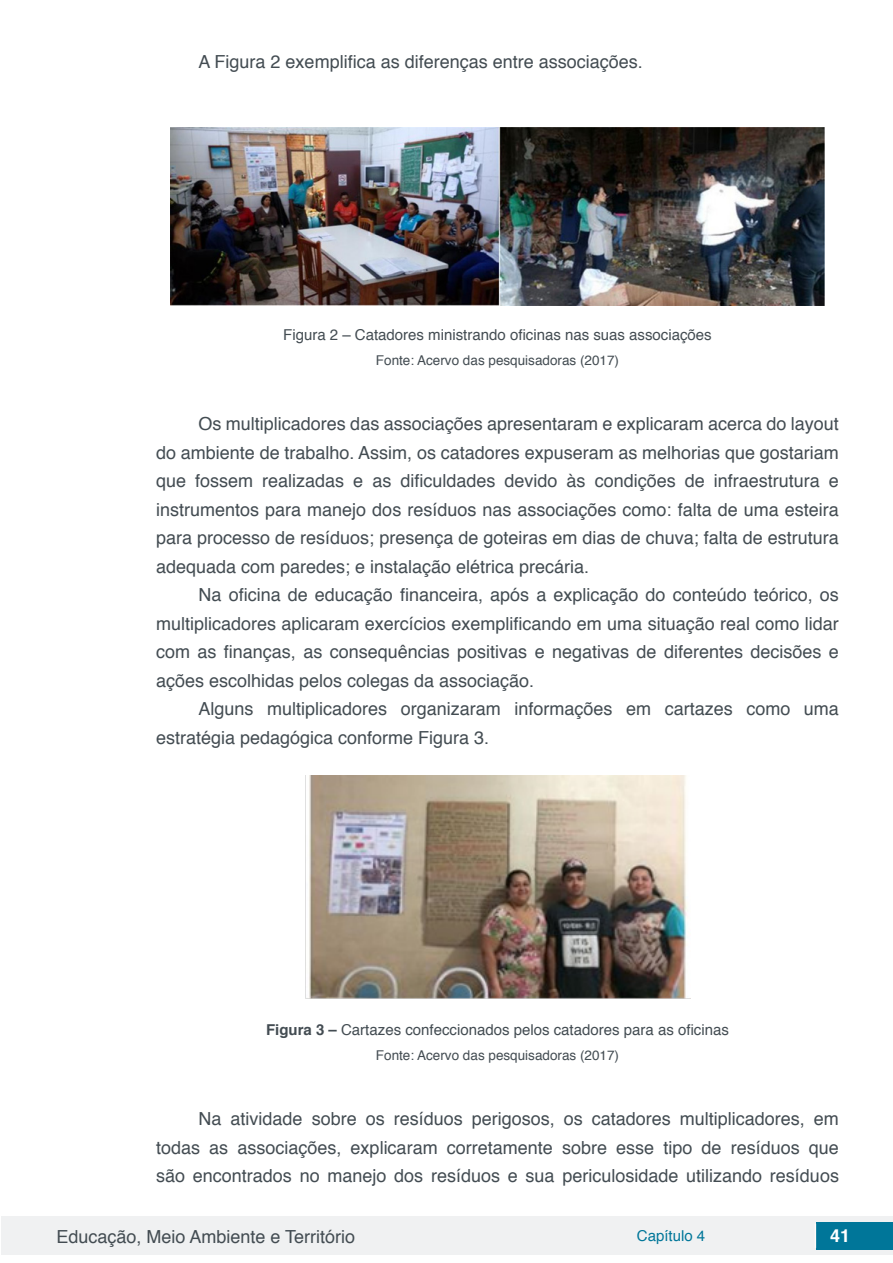
<style>
.page{position:relative;width:893px;height:1263px;background:#fff}
.page>*{position:absolute;margin:0;border:0;box-sizing:border-box;transform-origin:0 0}
.t1{font:18px/28.5px "Helvetica";color:#434c52;text-align:justify}
.t2{font:700 18px "Helvetica";color:#fff}
.t3{font:15px "Helvetica";color:#434c52}
.t4{font:15px "Helvetica";color:#007699}
.t5{font:13.5px "Helvetica";color:#434c52}
.s1{font-weight:700}
</style>
<div class="page">
<div style="left:1px;top:1216px;width:891px;height:38px;background:#f0f1f2"></div>
<div style="left:816px;top:1222px;width:77px;height:27px;background:#007699"></div>
<svg style="left:815px;top:1224px;width:1px;height:24px"></svg>
<img style="left:171px;top:128px;width:653px;height:177px">
<img style="left:305px;top:776px;width:385px;height:223px">
<p class="t1" style="left:199px;top:47px;width:446px">A Figura 2 exemplifica as diferenças entre associações.</p>
<p class="t3" style="left:283px;top:323px;width:430px">Figura 2 – Catadores ministrando oficinas nas suas associações</p>
<p class="t5" style="left:376px;top:350px;width:245px">Fonte: Acervo das pesquisadoras (2017)</p>
<p class="t1" style="left:156px;top:410px;width:684px;text-indent:43px">Os multiplicadores das associações apresentaram e explicaram acerca do layout do ambiente de trabalho. Assim, os catadores expuseram as melhorias que gostariam que fossem realizadas e as dificuldades devido às condições de infraestrutura e instrumentos para manejo dos resíduos nas associações como: falta de uma esteira para processo de resíduos; presença de goteiras em dias de chuva; falta de estrutura adequada com paredes; e instalação elétrica precária.</p>
<p class="t1" style="left:156px;top:581px;width:684px;text-indent:43px">Na oficina de educação financeira, após a explicação do conteúdo teórico, os multiplicadores aplicaram exercícios exemplificando em uma situação real como lidar com as finanças, as consequências positivas e negativas de diferentes decisões e ações escolhidas pelos colegas da associação.</p>
<p class="t1" style="left:156px;top:695px;width:684px;text-indent:43px">Alguns multiplicadores organizaram informações em cartazes como uma estratégia pedagógica conforme Figura 3.</p>
<p class="t3" style="left:266px;top:1018px;width:464px"><span class="s1">Figura 3 –</span> Cartazes confeccionados pelos catadores para as oficinas</p>
<p class="t5" style="left:376px;top:1044px;width:245px">Fonte: Acervo das pesquisadoras (2017)</p>
<p class="t1" style="left:156px;top:1105px;width:684px;text-indent:43px">Na atividade sobre os resíduos perigosos, os catadores multiplicadores, em todas as associações, explicaram corretamente sobre esse tipo de resíduos que são encontrados no manejo dos resíduos e sua periculosidade utilizando resíduos</p>
<p class="t1" style="left:56px;top:1223px;width:300px">Educação, Meio Ambiente e Território</p>
<p class="t4" style="left:637px;top:1224px;width:70px">Capítulo 4</p>
<p class="t2" style="left:830px;top:1221px;width:22px">41</p>
</div>
